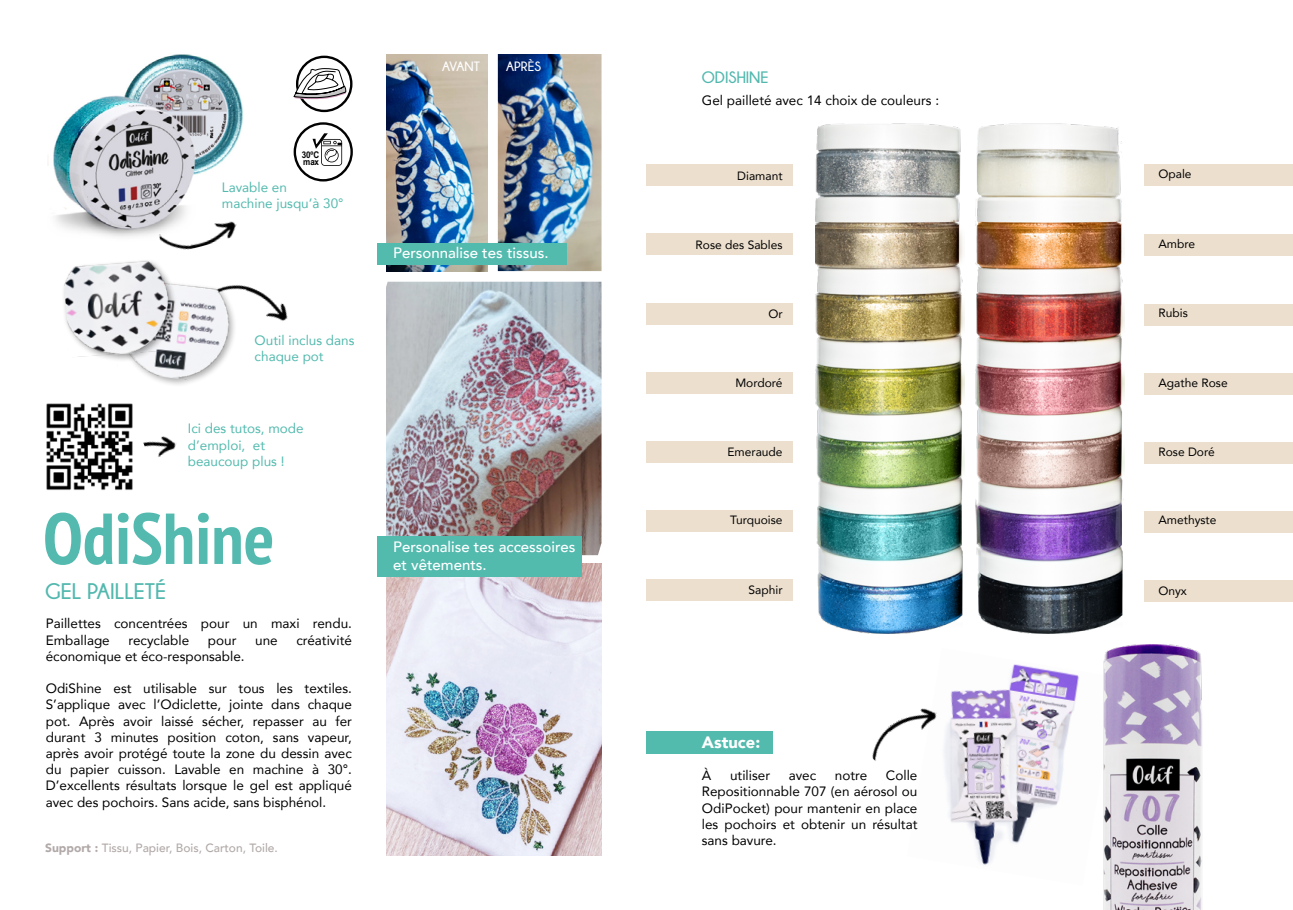
<style>
.page{position:relative;width:1293px;height:910px;background:#fff}
.page>*{position:absolute;margin:0;border:0;box-sizing:border-box;transform-origin:0 0}
.t1{font:700 condensed 72px "PT Sans";color:#54baaf}
.t2{font:700 22.5px "Champagne&Limousines";color:#52b8ae}
.t3{font:700 16.5px "Champagne&Limousines";color:#52b8ae}
.t4{font:900 16.5px "Avenir";color:#fff}
.t5{font:500 15px/18px "Avenir";color:#fff}
.t6{font:13.5px/16.2px "Avenir";color:#000;text-align:justify}
.t7{font:13.5px/16.2px "Avenir";color:#53baae}
.t8{font:700 13.5px "Champagne&Limousines";color:#fefefe}
.t9{font:12px "Avenir";color:#000}
.t10{font:500 12px "Avenir";color:#b1a9a8}
.t11{font:700 9.15px/6.4px "Arial Narrow";color:#020203;scale:1.07 1}
.s1{font-weight:900}
</style>
<div class="page">
<img style="left:944px;top:664px;width:135px;height:201px">
<img style="left:48px;top:54px;width:195px;height:175px">
<div style="left:294px;top:122px;width:59px;height:59px;border:2px solid #020203;border-radius:50%"></div>
<svg style="left:312px;top:133px;width:30px;height:33px"></svg>
<div style="left:296px;top:56px;width:56px;height:56px;border:2px solid #000;border-radius:50%"></div>
<svg style="left:293px;top:68px;width:53px;height:32px"></svg>
<img style="left:158px;top:215px;width:82px;height:35px">
<img style="left:239px;top:285px;width:49px;height:36px">
<img style="left:872px;top:708px;width:65px;height:53px">
<img style="left:143px;top:436px;width:34px;height:21px">
<img style="left:46px;top:403px;width:87px;height:87px">
<img style="left:386px;top:282px;width:215px;height:273px">
<img style="left:386px;top:54px;width:102px;height:217px">
<img style="left:498px;top:54px;width:103px;height:217px">
<img style="left:386px;top:564px;width:215px;height:292px">
<div style="left:377px;top:536px;width:205px;height:41px;background:#53baae"></div>
<div style="left:646px;top:731px;width:126px;height:23px;background:#53baae"></div>
<img style="left:133px;top:284px;width:106px;height:101px">
<div style="left:61px;top:258px;width:116px;height:104px;background:#000;opacity:.39"></div>
<img style="left:61px;top:229px;width:120px;height:129px">
<div style="left:377px;top:243px;width:189px;height:22px;background:#53baae"></div>
<img style="left:815px;top:123px;width:149px;height:510px">
<img style="left:976px;top:123px;width:149px;height:510px">
<div style="left:646px;top:164px;width:146px;height:22px;background:#ecdfce"></div>
<div style="left:646px;top:579px;width:146px;height:22px;background:#ecdfce"></div>
<div style="left:1144px;top:580px;width:149px;height:22px;background:#ecdfce"></div>
<div style="left:646px;top:303px;width:146px;height:22px;background:#ecdfce"></div>
<div style="left:1144px;top:234px;width:149px;height:22px;background:#ecdfce"></div>
<div style="left:646px;top:441px;width:146px;height:22px;background:#ecdfce"></div>
<div style="left:1144px;top:442px;width:149px;height:22px;background:#ecdfce"></div>
<div style="left:1144px;top:373px;width:149px;height:22px;background:#ecdfce"></div>
<div style="left:646px;top:233px;width:146px;height:22px;background:#ecdfce"></div>
<div style="left:1144px;top:164px;width:149px;height:22px;background:#ecdfce"></div>
<div style="left:646px;top:372px;width:146px;height:22px;background:#ecdfce"></div>
<div style="left:1144px;top:304px;width:149px;height:22px;background:#ecdfce"></div>
<div style="left:646px;top:510px;width:146px;height:22px;background:#ecdfce"></div>
<div style="left:1144px;top:511px;width:149px;height:22px;background:#ecdfce"></div>
<img style="left:1103px;top:644px;width:99px;height:266px">
<p class="t11" style="left:302px;top:151px;width:18px">30ºC max</p>
<p class="t7" style="left:222px;top:179px;width:123px">Lavable en<br>machine jusqu’à 30°</p>
<p class="t7" style="left:255px;top:332px;width:101px">Outil inclus dans chaque pot</p>
<p class="t7" style="left:188px;top:420px;width:117px">Ici des tutos, mode d’emploi, et beaucoup plus !</p>
<h1 class="t1" style="left:43px;top:491px;width:233px">OdiShine</h1>
<h2 class="t2" style="left:45px;top:579px;width:123px">GEL PAILLETÉ</h2>
<p class="t6" style="left:46px;top:615px;width:308px">Paillettes concentrées pour un maxi rendu.<br>Emballage</p>
<p class="t6" style="left:128px;top:631px;width:62px">recyclable</p>
<p class="t6" style="left:208px;top:631px;width:30px">pour</p>
<p class="t6" style="left:255px;top:631px;width:24px">une</p>
<p class="t6" style="left:296px;top:631px;width:57px">créativité</p>
<p class="t6" style="left:46px;top:647px;width:200px">économique et éco-responsable.</p>
<p class="t6" style="left:46px;top:680px;width:308px">OdiShine est utilisable sur tous les textiles.<br>S’applique avec l’Odiclette, jointe dans chaque pot. Après avoir laissé sécher, repasser au fer durant 3 minutes position coton, sans vapeur, après avoir protégé toute la zone du dessin avec du papier cuisson. Lavable en machine à 30°.<br>D’excellents résultats lorsque le gel est appliqué avec des pochoirs. Sans acide, sans bisphénol.</p>
<p class="t10" style="left:45px;top:837px;width:234px"><span class="s1">Support :</span> Tissu, Papier, Bois, Carton, Toile.</p>
<p class="t8" style="left:442px;top:59px;width:39px">AVANT</p>
<p class="t8" style="left:506px;top:59px;width:36px">APRÈS</p>
<p class="t5" style="left:393px;top:243px;width:157px">Personnalise tes tissus.</p>
<p class="t5" style="left:393px;top:537px;width:184px">Personalise tes accessoires et vêtements.</p>
<p class="t3" style="left:702px;top:68px;width:68px">ODISHINE</p>
<p class="t6" style="left:702px;top:91px;width:239px">Gel pailleté avec 14 choix de couleurs :</p>
<p class="t9" style="left:737px;top:166px;width:47px">Diamant</p>
<p class="t9" style="left:1158px;top:164px;width:35px">Opale</p>
<p class="t9" style="left:695px;top:235px;width:88px">Rose des Sables</p>
<p class="t9" style="left:1158px;top:234px;width:38px">Ambre</p>
<p class="t9" style="left:768px;top:304px;width:16px">Or</p>
<p class="t9" style="left:1158px;top:303px;width:31px">Rubis</p>
<p class="t9" style="left:735px;top:374px;width:49px">Mordoré</p>
<p class="t9" style="left:1158px;top:373px;width:71px">Agathe Rose</p>
<p class="t9" style="left:727px;top:442px;width:57px">Emeraude</p>
<p class="t9" style="left:1158px;top:442px;width:58px">Rose Doré</p>
<p class="t9" style="left:730px;top:510px;width:54px">Turquoise</p>
<p class="t9" style="left:1158px;top:511px;width:60px">Amethyste</p>
<p class="t9" style="left:748px;top:580px;width:36px">Saphir</p>
<p class="t9" style="left:1158px;top:581px;width:30px">Onyx</p>
<p class="t4" style="left:702px;top:728px;width:60px">Astuce:</p>
<p class="t6" style="left:702px;top:767px;width:11px">À</p>
<p class="t6" style="left:730px;top:767px;width:42px">utiliser</p>
<p class="t6" style="left:789px;top:767px;width:29px">avec</p>
<p class="t6" style="left:835px;top:767px;width:34px">notre</p>
<p class="t6" style="left:702px;top:767px;width:217px;text-indent:184px">Colle Repositionnable 707 (en aérosol ou OdiPocket) pour mantenir en place les pochoirs et obtenir un résultat sans bavure.</p>
</div>
